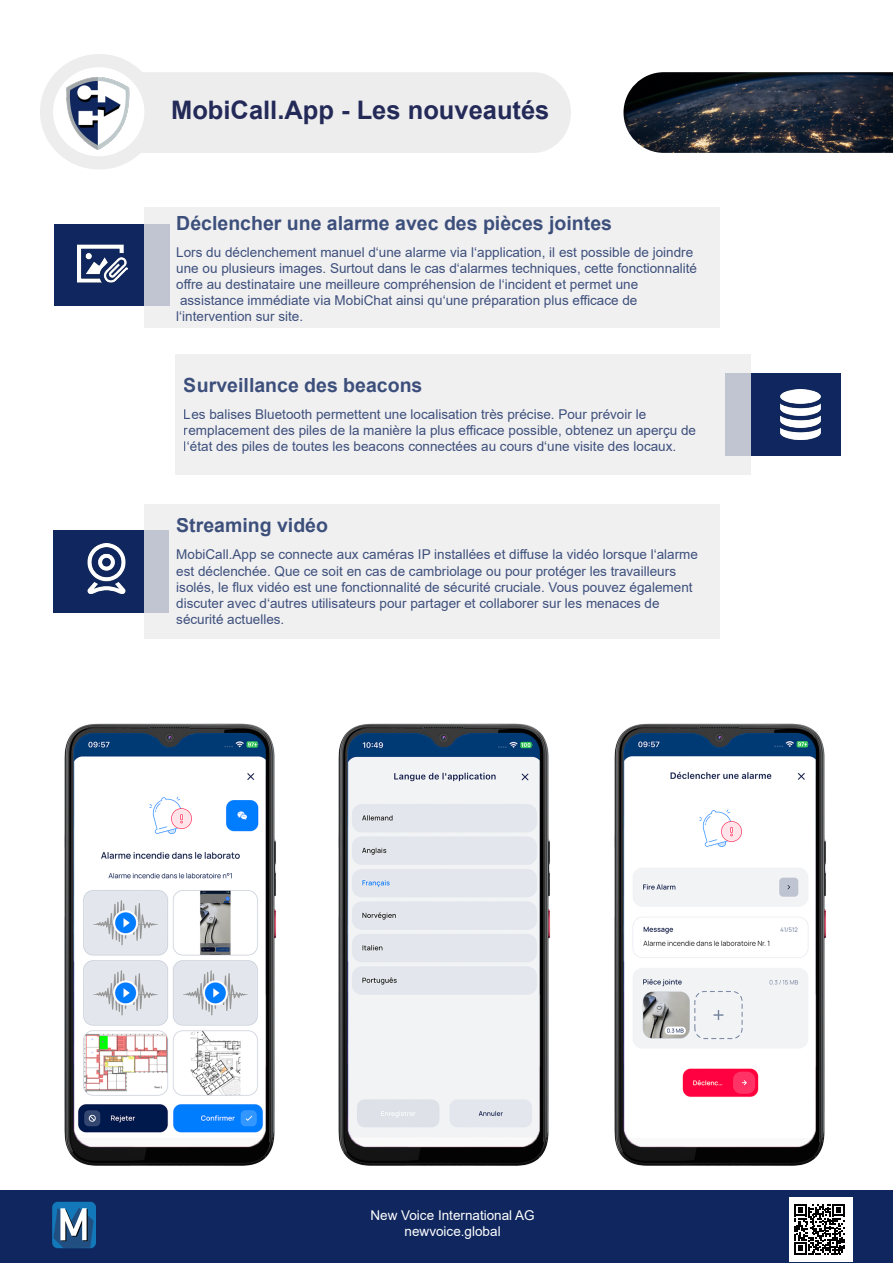
<style>
.page{position:relative;width:893px;height:1263px;background:#fff}
.page>*{position:absolute;margin:0;border:0;box-sizing:border-box;transform-origin:0 0}
.t1{font:700 25.5px "Arial";color:#242a58}
.t2{font:700 19.5px "Arial";color:#0f275e}
.t3{font:13.5px/16.2px "Arial";color:#0f275e}
.t4{font:13.5px/16.2px "Arial";color:#fff;text-align:center}
</style>
<div class="page">
<div style="left:141px;top:72px;width:430px;height:81px;background:#eeedee"></div>
<div style="left:40px;top:54px;width:118px;height:116px;background:#eeedee;border-radius:50%"></div>
<div style="left:53px;top:67px;width:91px;height:89px;background:#fff;border-radius:50%"></div>
<img style="left:66px;top:77px;width:63px;height:72px">
<img style="left:623px;top:72px;width:270px;height:81px">
<div style="left:0;top:1191px;width:893px;height:72px;background:#0f275e"></div>
<div style="left:52px;top:1202px;width:44px;height:46px;background:#1278ba;border-radius:6px"></div>
<svg style="left:53px;top:1208px;width:41px;height:40px"></svg>
<div style="left:790px;top:1197px;width:63px;height:65px;background:#fff"></div>
<svg style="left:794px;top:1204px;width:50px;height:50px"></svg>
<div style="left:54px;top:225px;width:115px;height:81px;background:#0f275e"></div>
<div style="left:145px;top:208px;width:575px;height:120px;background:#eeedee"></div>
<div style="left:726px;top:373px;width:115px;height:83px;background:#0f275e"></div>
<div style="left:175px;top:354px;width:576px;height:120px;background:#eeedee"></div>
<img style="left:780px;top:390px;width:41px;height:49px">
<img style="left:77px;top:244px;width:50px;height:39px">
<div style="left:53px;top:530px;width:115px;height:83px;background:#0f275e"></div>
<div style="left:145px;top:504px;width:575px;height:135px;background:#eeedee"></div>
<img style="left:87px;top:544px;width:39px;height:49px">
<img style="left:64px;top:723px;width:213px;height:443px">
<img style="left:338px;top:723px;width:213px;height:443px">
<img style="left:614px;top:723px;width:213px;height:443px">
<h1 class="t1" style="left:171px;top:92px;width:380px">MobiCall.App - Les nouveautés</h1>
<h2 class="t2" style="left:176px;top:209px;width:437px">Déclencher une alarme avec des pièces jointes</h2>
<p class="t3" style="left:176px;top:244px;width:522px">Lors du déclenchement manuel d‘une alarme via l‘application, il est possible de joindre une ou plusieurs images. Surtout dans le cas d‘alarmes techniques, cette fonctionnalité offre au destinataire une meilleure compréhension de l‘incident et permet une assistance immédiate via MobiChat ainsi qu‘une préparation plus efficace de l‘intervention sur site.</p>
<h2 class="t2" style="left:184px;top:371px;width:240px">Surveillance des beacons</h2>
<p class="t3" style="left:184px;top:406px;width:514px">Les balises Bluetooth permettent une localisation très précise. Pour prévoir le remplacement des piles de la manière la plus efficace possible, obtenez un aperçu de l‘état des piles de toutes les beacons connectées au cours d‘une visite des locaux.</p>
<h2 class="t2" style="left:176px;top:512px;width:153px">Streaming vidéo</h2>
<p class="t3" style="left:176px;top:546px;width:523px">MobiCall.App se connecte aux caméras IP installées et diffuse la vidéo lorsque l‘alarme est déclenchée. Que ce soit en cas de cambriolage ou pour protéger les travailleurs isolés, le flux vidéo est une fonctionnalité de sécurité cruciale. Vous pouvez également discuter avec d‘autres utilisateurs pour partager et collaborer sur les menaces de sécurité actuelles.</p>
<p class="t4" style="left:370px;top:1207px;width:166px">New Voice International AG newvoice.global</p>
</div>
